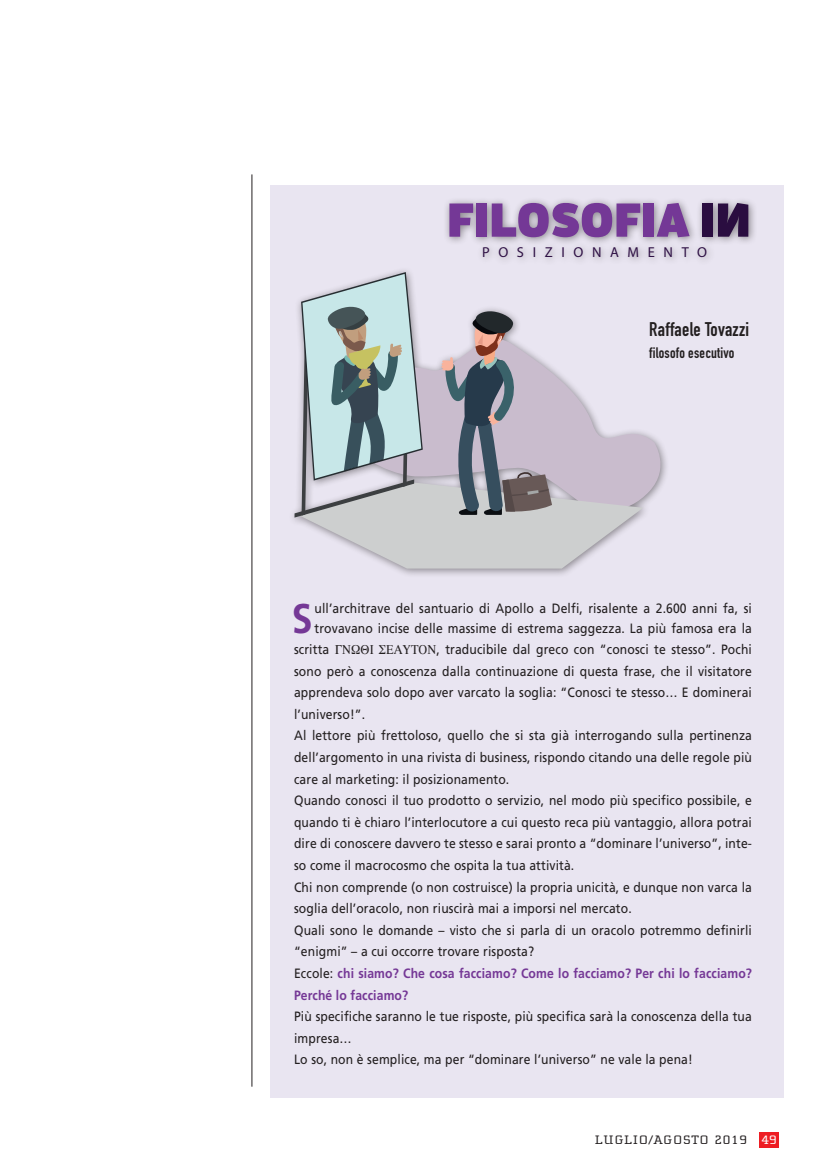
<style>
.page{position:relative;width:830px;height:1170px;background:#fff}
.page>*{position:absolute;margin:0;border:0;box-sizing:border-box;transform-origin:0 0}
.t1{font:700 41.4px "Frutiger LT Std";color:#753896;scale:.9 1}
.t2{font:19.5px "DIN Engschrift";letter-spacing:.015em;color:#231f20}
.t3{font:15px "DIN Engschrift";letter-spacing:.015em;color:#231f20}
.t4{font:14.4px "Myriad Pro";letter-spacing:.6em;color:#2e1044}
.t5{font:13.5px/21.6px "Frutiger LT Std";letter-spacing:.01em;color:#231f20;scale:.9 1}
.t6{font:12.6px "Cholla Slab";letter-spacing:.05em;color:#231f20;scale:1.2 1}
.s1{font-weight:700;color:#753896}
.s2{color:#fff}
</style>
<div class="page">
<div style="left:758px;top:1131px;width:20px;height:16px;background:#ee1d23"></div>
<div style="left:270px;top:185px;width:513px;height:912px;background:#e9e5f1"></div>
<hr style="left:251px;top:174px;width:1px;height:912px;background:#231f20">
<div style="left:288px;top:197px;width:469px;height:381px;background:#231f20;opacity:.5"></div>
<svg style="left:449px;top:203px;width:24px;height:34px"></svg>
<div style="left:476px;top:203px;width:10px;height:34px;background:#743896"></div>
<svg style="left:491px;top:203px;width:149px;height:34px;background:#9169a9"></svg>
<div style="left:643px;top:203px;width:10px;height:34px;background:#743896"></div>
<svg style="left:656px;top:203px;width:33px;height:34px"></svg>
<div style="left:702px;top:203px;width:10px;height:34px;background:#2a0d40"></div>
<svg style="left:717px;top:203px;width:31px;height:34px"></svg>
<svg style="left:643px;top:323px;width:27px;height:192px"></svg>
<svg style="left:294px;top:272px;width:349px;height:296px"></svg>
<p class="t4" style="left:482px;top:244px;width:226px">POSIZIONAMENTO</p>
<h2 class="t2" style="left:649px;top:317px;width:101px">Raffaele Tovazzi</h2>
<p class="t3" style="left:649px;top:344px;width:87px">filosofo esecutivo</p>
<h1 class="t1" style="left:292px;top:593px;width:25px">S</h1>
<p class="t5" style="left:314px;top:598px;width:487px;line-height:19.5px">ull’architrave del santuario di Apollo a Delfi, risalente a 2.600 anni fa, si trovavano incise delle massime di estrema saggezza. La più famosa era la</p>
<p class="t5" style="left:294px;top:638px;width:41px">scritta</p>
<p class="t5" style="left:294px;top:638px;width:510px;text-indent:142px">, traducibile dal greco con “conosci te stesso”. Pochi sono però a conoscenza dalla continuazione di questa frase, che il visitatore apprendeva solo dopo aver varcato la soglia: “Conosci te stesso… E dominerai l’universo!”.<br>Al lettore più frettoloso, quello che si sta già interrogando sulla pertinenza dell’argomento in una rivista di business, rispondo citando una delle regole più care al marketing: il posizionamento.<br>Quando conosci il tuo prodotto o servizio, nel modo più specifico possibile, e quando ti è chiaro l’interlocutore a cui questo reca più vantaggio, allora potrai dire di conoscere davvero te stesso e sarai pronto a “dominare l’universo”, inte&shy;so come il macrocosmo che ospita la tua attività.<br>Chi non comprende (o non costruisce) la propria unicità, e dunque non varca la soglia dell’oracolo, non riuscirà mai a imporsi nel mercato.<br>Quali sono le domande – visto che si parla di un oracolo potremmo definirli “enigmi” – a cui occorre trovare risposta?<br>Eccole: <span class="s1">chi siamo? Che cosa facciamo? Come lo facciamo? Per chi lo facciamo?<br>Perché lo facciamo?</span></p>
<p class="t5" style="left:294px;top:1005px;width:510px">Più specifiche saranno le tue risposte, più specifica sarà la conoscenza della tua impresa…<br>Lo so, non è semplice, ma per “dominare l’universo” ne vale la pena!</p>
<p class="t6" style="left:594px;top:1133px;width:153px">LUGLIO/AGOSTO 2019 <span class="s2">49</span></p>
</div>
